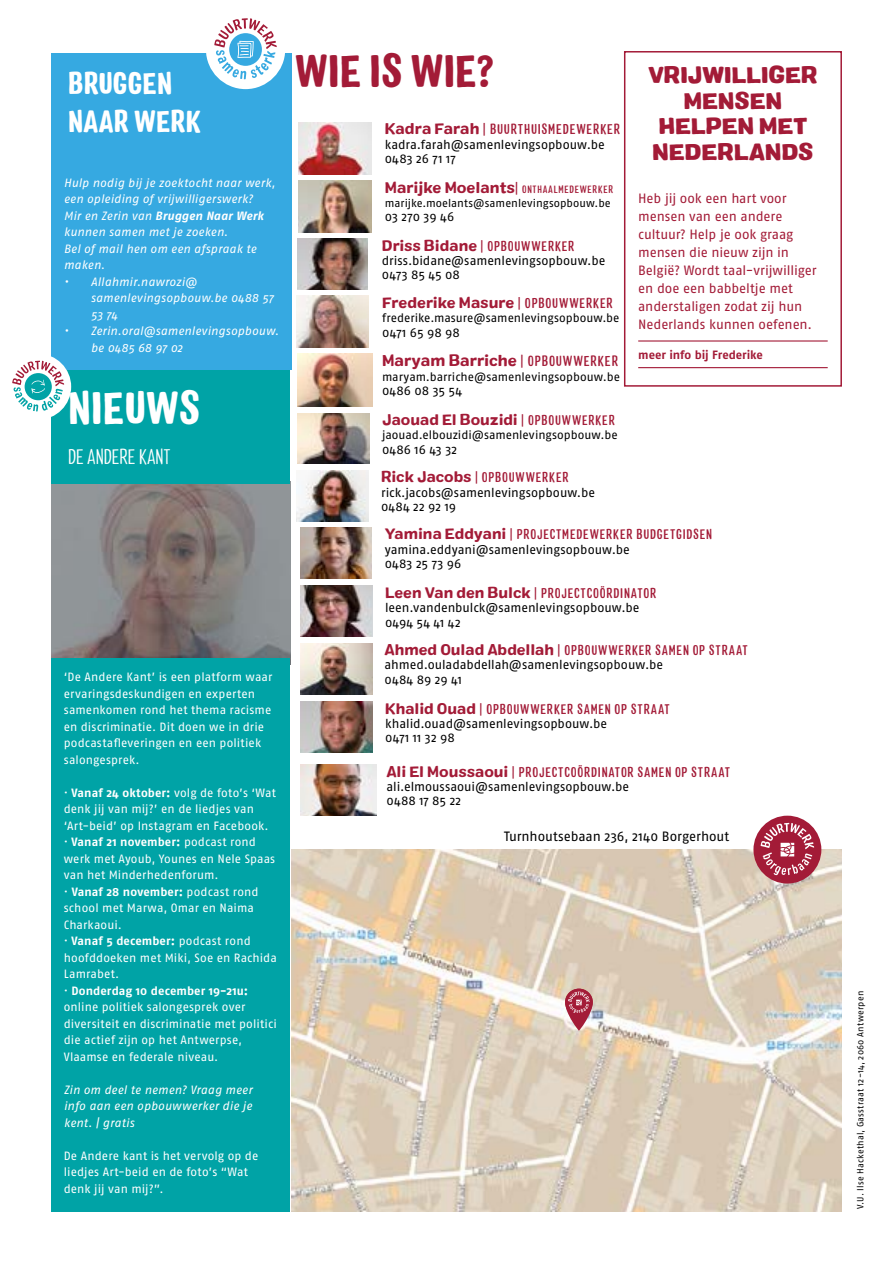
<style>
.page{position:relative;width:893px;height:1263px;background:#fff}
.page>*{position:absolute;margin:0;border:0;box-sizing:border-box;transform-origin:0 0}
.t1{font:900 condensed 45px "Colby";color:#a31b37}
.t2{font:900 condensed 45px "Colby";color:#fff}
.t3{font:900 condensed 30px/37.5px "Colby";color:#fff}
.t4{font:22.5px/25.5px "Colby St Blk";letter-spacing:-.02em;color:#a31b37;text-align:center}
.t5{font:300 condensed 21px "Colby";letter-spacing:-.005em;color:#fff}
.t6{font:15.6px "Colby St Bld";letter-spacing:-.01em;color:#a31b37}
.t7{font:15.15px "Colby St Bld";letter-spacing:-.005em;color:#a31b37}
.t8{font:15px "Colby St Bld";letter-spacing:-.005em;color:#a31b37}
.t9{font:500 condensed 14.1px "Colby";letter-spacing:.055em;color:#a31b37}
.t10{font:500 condensed 13.8px "Colby";letter-spacing:.055em;color:#a31b37}
.t11{font:13.5px/18px "Fago OT";letter-spacing:-.01em;color:#a31b37}
.t12{font:13.5px "Fago OT";letter-spacing:-.005em;color:#000}
.t13{font:12.75px/14.2px "Fago OT";letter-spacing:-.005em;color:#000}
.t14{font:12px/16.5px "Fago OT";letter-spacing:.01em;color:#fff}
.t15{font:italic 12px/16.5px "Fago OT";letter-spacing:.01em;color:#fff}
.t16{font:12px "Fago OT";color:#000}
.t17{font:700 12px "Fago OT";letter-spacing:-.005em;color:#a31b37}
.t18{font:11.25px "Fago OT";color:#000}
.t19{font:500 condensed 10.5px "Colby";letter-spacing:.07em;color:#a31b37}
.t20{font:9px "Fago OT";letter-spacing:.02em;color:#000}
.s1{font-weight:700}
.s2{font-family:"Colby St Bld";font-weight:400;font-stretch:normal;font-size:15.3px}
.s3{font-size:14.1px}
.s4{font-family:"Colby St Bld";font-weight:400;font-stretch:normal;font-size:15px}
.s5{font-family:"Colby";font-weight:500;font-stretch:condensed;font-size:13.95px}
.s6{font-family:"Colby";font-weight:500;font-stretch:condensed;font-size:14.4px}
.s7{font-family:"Colby";font-weight:500;font-stretch:condensed;font-size:13.8px}
</style>
<div class="page">
<img style="left:51px;top:484px;width:239px;height:175px">
<img style="left:292px;top:850px;width:550px;height:362px">
<div style="left:753px;top:816px;width:68px;height:67px;background:#a31b37;border-radius:50%"></div>
<svg style="left:761px;top:823px;width:53px;height:52px"></svg>
<svg style="left:565px;top:989px;width:28px;height:42px"></svg>
<img style="left:297px;top:239px;width:71px;height:51px">
<img style="left:301px;top:586px;width:72px;height:51px">
<img style="left:296px;top:296px;width:72px;height:52px">
<img style="left:300px;top:643px;width:72px;height:51px">
<img style="left:301px;top:701px;width:72px;height:51px">
<img style="left:301px;top:764px;width:75px;height:52px">
<img style="left:298px;top:122px;width:74px;height:52px">
<img style="left:297px;top:354px;width:75px;height:53px">
<img style="left:297px;top:413px;width:72px;height:51px">
<img style="left:300px;top:527px;width:72px;height:51px">
<div style="left:51px;top:53px;width:241px;height:112px;background:#36a9e1"></div>
<div style="left:51px;top:164px;width:241px;height:206px;background:#36a9e1"></div>
<div style="left:206px;top:10px;width:79px;height:79px;background:#fff;border-radius:50%"></div>
<svg style="left:214px;top:18px;width:63px;height:61px"></svg>
<img style="left:298px;top:180px;width:74px;height:53px">
<img style="left:296px;top:470px;width:72px;height:51px">
<hr style="left:638px;top:340px;width:190px;height:2px;background:#a31b37">
<hr style="left:638px;top:367px;width:190px;height:1px;background:#a31b37">
<div style="left:624px;top:51px;width:218px;height:336px;border:2px solid #a31b37"></div>
<div style="left:51px;top:659px;width:239px;height:553px;background:#00a3a6"></div>
<div style="left:51px;top:371px;width:239px;height:113px;background:#00a3a6"></div>
<div style="left:5px;top:354px;width:66px;height:66px;background:#fff;border-radius:50%"></div>
<svg style="left:12px;top:361px;width:52px;height:50px"></svg>
<h2 class="t3" style="left:68px;top:65px;width:134px">BRUGGEN<br>NAAR WERK</h2>
<p class="t15" style="left:64px;top:174px;width:213px">Hulp nodig bij je zoektocht naar werk, een opleiding of vrijwilligerswerk?<br>Mir en Zerin van <span class="s1">Bruggen Naar Werk </span>kunnen samen met je zoeken.<br>Bel of mail hen om een afspraak te maken.</p>
<p class="t15" style="left:91px;top:273px;width:184px;text-indent:-27px">• Allahmir.nawrozi@ samenlevingsopbouw.be 0488 57<br>53 74</p>
<p class="t15" style="left:91px;top:323px;width:190px;text-indent:-27px">• Zerin.oral@samenlevingsopbouw. be 0485 68 97 02</p>
<h1 class="t2" style="left:68px;top:379px;width:134px">NIEUWS</h1>
<h3 class="t5" style="left:68px;top:444px;width:104px">DE ANDERE KANT</h3>
<p class="t14" style="left:64px;top:669px;width:210px">‘De Andere Kant’ is een platform waar ervaringsdeskundigen en experten samenkomen rond het thema racisme en discriminatie. Dit doen we in drie podcastafleveringen en een politiek salongesprek.</p>
<p class="t14" style="left:64px;top:784px;width:215px">· <span class="s1">Vanaf 24 oktober:</span> volg de foto’s ‘Wat denk jij van mij?’ en de liedjes van ‘Art-beid’ op Instagram en Facebook.<br>· <span class="s1">Vanaf 21 november:</span> podcast rond werk met Ayoub, Younes en Nele Spaas van het Minderhedenforum.<br>· <span class="s1">Vanaf 28 november:</span> podcast rond school met Marwa, Omar en Naima<br>Charkaoui.<br>· <span class="s1">Vanaf 5 december:</span> podcast rond hoofddoeken met Miki, Soe en Rachida<br>Lamrabet.<br>· <span class="s1">Donderdag 10 december 19-21u: </span>online politiek salongesprek over diversiteit en discriminatie met politici die actief zijn op het Antwerpse,<br>Vlaamse en federale niveau.</p>
<p class="t15" style="left:64px;top:1081px;width:190px;text-align:justify">Zin om deel te nemen? Vraag meer info aan een opbouwwerker die je kent. | gratis</p>
<p class="t14" style="left:64px;top:1147px;width:196px">De Andere kant is het vervolg op de liedjes Art-beid en de foto’s “Wat denk jij van mij?”.</p>
<h1 class="t1" style="left:295px;top:43px;width:200px">WIE IS WIE?</h1>
<p class="t9" style="left:385px;top:121px;width:237px"><span class="s2">Kadra Farah</span> | BUURTHUISMEDEWERKER</p>
<p class="t13" style="left:385px;top:137px;width:221px">kadra.farah@samenlevingsopbouw.be<br>0483 26 71 17</p>
<p class="t19" style="left:385px;top:183px;width:230px"><span class="s2">Marijke Moelants</span><span class="s3">|</span> ONTHAALMEDEWERKER</p>
<p class="t18" style="left:385px;top:196px;width:227px">marijke.moelants@samenlevingsopbouw.be</p>
<p class="t13" style="left:385px;top:210px;width:71px">03 270 39 46</p>
<p class="t10" style="left:382px;top:238px;width:194px"><span class="s4">Driss Bidane</span> | OPBOUWWERKER</p>
<p class="t13" style="left:382px;top:253px;width:225px">driss.bidane@samenlevingsopbouw.be<br>0473 85 45 08</p>
<p class="t7" style="left:382px;top:293px;width:232px">Frederike Masure <span class="s5">| OPBOUWWERKER</span></p>
<p class="t16" style="left:382px;top:311px;width:239px">frederike.masure@samenlevingsopbouw.be</p>
<p class="t13" style="left:382px;top:325px;width:79px">0471 65 98 98</p>
<h3 class="t6" style="left:382px;top:350px;width:238px">Maryam Barriche <span class="s6">| OPBOUWWERKER</span></h3>
<p class="t16" style="left:382px;top:369px;width:240px">maryam.barriche@samenlevingsopbouw.be</p>
<p class="t13" style="left:382px;top:383px;width:82px">0486 08 35 54</p>
<p class="t8" style="left:382px;top:410px;width:234px">Jaouad El Bouzidi <span class="s7">| OPBOUWWERKER</span></p>
<p class="t16" style="left:382px;top:428px;width:237px">jaouad.elbouzidi@samenlevingsopbouw.be</p>
<p class="t13" style="left:382px;top:442px;width:77px">0486 16 43 32</p>
<p class="t10" style="left:381px;top:469px;width:189px"><span class="s4">Rick Jacobs</span> | OPBOUWWERKER</p>
<p class="t13" style="left:381px;top:485px;width:216px">rick.jacobs@samenlevingsopbouw.be<br>0484 22 92 19</p>
<h3 class="t4" style="left:648px;top:63px;width:171px">VRIJWILLIGER<br>MENSEN<br>HELPEN MET<br>NEDERLANDS</h3>
<p class="t11" style="left:638px;top:190px;width:180px">Heb jij ook een hart voor mensen van een andere cultuur? Help je ook graag mensen die nieuw zijn in<br>België? Wordt taal-vrijwilliger en doe een babbeltje met anderstaligen zodat zij hun<br>Nederlands kunnen oefenen.</p>
<p class="t17" style="left:638px;top:347px;width:126px">meer info bij Frederike</p>
<p class="t10" style="left:385px;top:526px;width:329px"><span class="s4">Yamina Eddyani</span> | PROJECTMEDEWERKER BUDGETGIDSEN</p>
<p class="t13" style="left:385px;top:542px;width:247px">yamina.eddyani@samenlevingsopbouw.be<br>0483 25 73 96</p>
<p class="t10" style="left:385px;top:585px;width:273px"><span class="s4">Leen Van den Bulck</span> | PROJECTCOÖRDINATOR</p>
<p class="t13" style="left:385px;top:601px;width:256px">leen.vandenbulck@samenlevingsopbouw.be<br>0494 54 41 42</p>
<p class="t10" style="left:385px;top:642px;width:365px"><span class="s4">Ahmed Oulad Abdellah</span> | OPBOUWWERKER SAMEN OP STRAAT</p>
<p class="t13" style="left:385px;top:658px;width:280px">ahmed.ouladabdellah@samenlevingsopbouw.be<br>0484 89 29 41</p>
<p class="t10" style="left:385px;top:700px;width:286px"><span class="s4">Khalid Ouad</span> | OPBOUWWERKER SAMEN OP STRAAT</p>
<p class="t13" style="left:385px;top:716px;width:223px">khalid.ouad@samenlevingsopbouw.be<br>0471 11 32 98</p>
<p class="t10" style="left:387px;top:763px;width:345px"><span class="s4">Ali El Moussaoui</span> | PROJECTCOÖRDINATOR SAMEN OP STRAAT</p>
<p class="t13" style="left:387px;top:779px;width:244px">ali.elmoussaoui@samenlevingsopbouw.be<br>0488 17 85 22</p>
<p class="t12" style="left:504px;top:828px;width:227px">Turnhoutsebaan 236, 2140 Borgerhout</p>
<p class="t20" style="left:855px;top:1209px;width:220px;rotate:-90deg">V.U. Ilse Hackethal, Gasstraat 12-14, 2060 Antwerpen</p>
</div>
